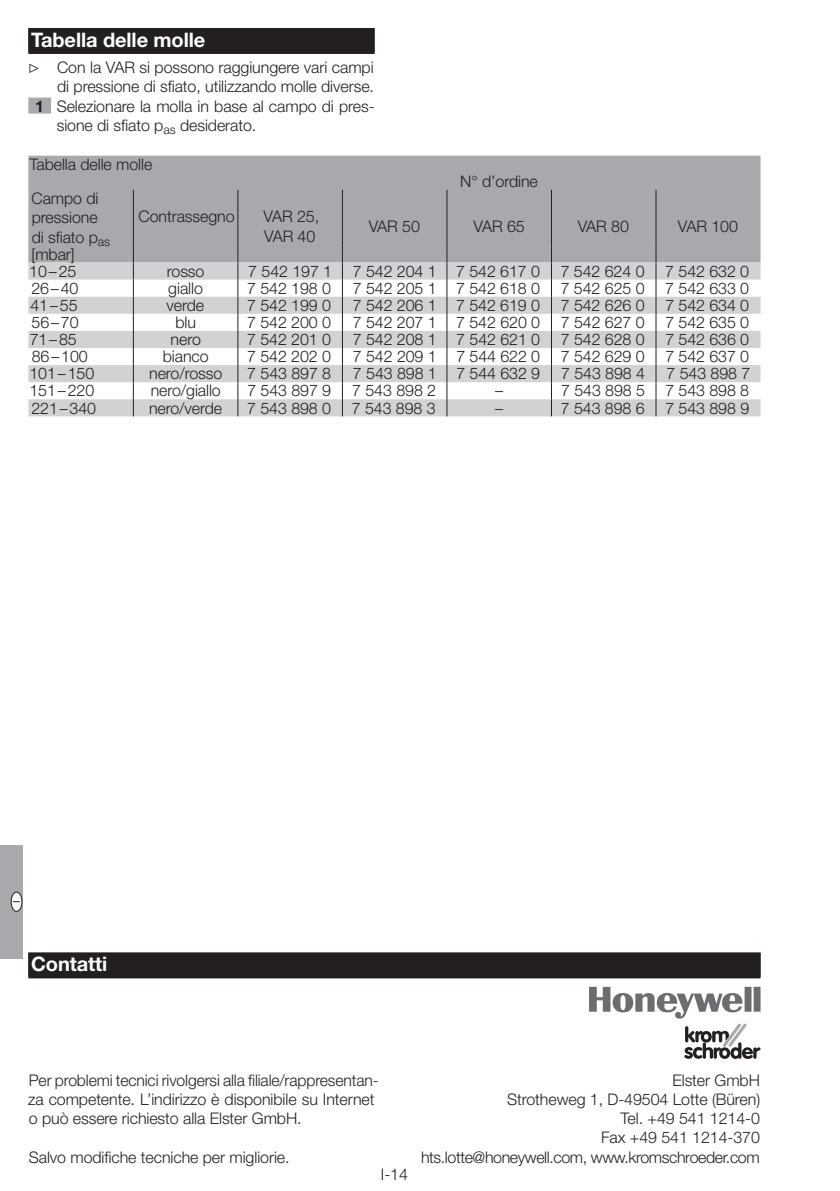
<style>
.page{position:relative;width:840px;height:1191px;background:#fff}
.page>*{position:absolute;margin:0;border:0;box-sizing:border-box;transform-origin:0 0}
.t1{font:700 20px "Helvetica Neue LT Pro";letter-spacing:-.005em;color:#fff}
.t2{font:300 16px/19.2px "Helvetica Neue LT Pro";letter-spacing:-.005em;color:#231f20}
.t3{font:700 16px "Helvetica Neue LT Pro";color:#231f20}
.t4{font:10px "Helvetica Neue LT Pro";color:#231f20}
.s1{font-family:"Lucida Sans Unicode";font-weight:400}
</style>
<div class="page">
<div style="left:0;top:845px;width:23px;height:113px;background:#a8a9ad"></div>
<div style="left:11px;top:892px;width:11px;height:19px;background:#fff;border-radius:50%"></div>
<div style="left:11px;top:891px;width:11px;height:20px;border:1px solid #231f20;border-radius:50%"></div>
<svg style="left:589px;top:986px;width:171px;height:73px"></svg>
<svg style="left:28px;top:952px;width:732px;height:26px"></svg>
<div style="left:28px;top:953px;width:732px;height:24px;background:#231f20"></div>
<div style="left:28px;top:28px;width:346px;height:26px;background:#231f20"></div>
<div style="left:28px;top:98px;width:23px;height:16px;background:#a8a9ad"></div>
<div style="left:28px;top:156px;width:732px;height:106px;background:#a8a9ad"></div>
<svg style="left:28px;top:262px;width:732px;height:154px;fill:#d1d2d4"></svg>
<hr style="left:133px;top:190px;width:1px;height:55px;background:#231f20">
<hr style="left:237px;top:190px;width:1px;height:55px;background:#231f20">
<hr style="left:342px;top:190px;width:1px;height:55px;background:#231f20">
<hr style="left:446px;top:190px;width:1px;height:55px;background:#231f20">
<hr style="left:550px;top:190px;width:1px;height:55px;background:#231f20">
<hr style="left:655px;top:190px;width:1px;height:55px;background:#231f20">
<svg style="left:133px;top:245px;width:1px;height:171px"></svg>
<svg style="left:237px;top:245px;width:1px;height:171px"></svg>
<svg style="left:342px;top:245px;width:1px;height:171px"></svg>
<svg style="left:446px;top:245px;width:1px;height:171px"></svg>
<svg style="left:550px;top:245px;width:1px;height:171px"></svg>
<svg style="left:655px;top:245px;width:1px;height:171px"></svg>
<p class="t1" style="left:31px;top:27px;width:175px">Tabella delle molle</p>
<p class="t2" style="left:28px;top:58px;width:347px;text-align:right"><span class="s1">▷</span> Con la VAR si possono raggiungere vari campi di pressione di sfiato, utilizzando molle diverse.</p>
<p class="t3" style="left:28px;top:96px;width:7px">1</p>
<p class="t2" style="left:57px;top:96px;width:319px">Selezionare la molla in base al campo di pres&shy;sione di sfiato p<sub>as</sub> desiderato.</p>
<p class="t2" style="left:29px;top:154px;width:124px">Tabella delle molle</p>
<p class="t2" style="left:460px;top:171px;width:79px">N° d’ordine</p>
<p class="t2" style="left:31px;top:188px;width:80px">Campo di pressione di sfiato p<sub>as</sub></p>
<p class="t2" style="left:29px;top:245px;width:49px;line-height:17px">[mbar]<br>10–25</p>
<p class="t2" style="left:138px;top:207px;width:98px">Contrassegno</p>
<p class="t2" style="left:263px;top:207px;width:57px">VAR 25,<br>VAR 40</p>
<p class="t2" style="left:368px;top:216px;width:53px">VAR 50</p>
<p class="t2" style="left:473px;top:216px;width:53px">VAR 65</p>
<p class="t2" style="left:577px;top:216px;width:53px">VAR 80</p>
<p class="t2" style="left:677px;top:216px;width:62px">VAR 100</p>
<p class="t2" style="left:167px;top:261px;width:39px">rosso</p>
<p class="t2" style="left:248px;top:261px;width:85px">7 542 197 1</p>
<p class="t2" style="left:352px;top:261px;width:188px">7 542 204 1 7 542 617 0</p>
<p class="t2" style="left:560px;top:261px;width:85px">7 542 624 0</p>
<p class="t2" style="left:665px;top:261px;width:85px">7 542 632 0</p>
<p class="t2" style="left:31px;top:278px;width:49px">26–40</p>
<p class="t2" style="left:168px;top:278px;width:36px">giallo</p>
<p class="t2" style="left:247px;top:278px;width:85px">7 542 198 0</p>
<p class="t2" style="left:352px;top:278px;width:188px">7 542 205 1 7 542 618 0</p>
<p class="t2" style="left:560px;top:278px;width:85px">7 542 625 0</p>
<p class="t2" style="left:665px;top:278px;width:85px">7 542 633 0</p>
<p class="t2" style="left:30px;top:295px;width:49px">41–55</p>
<p class="t2" style="left:166px;top:295px;width:39px">verde</p>
<p class="t2" style="left:247px;top:295px;width:85px">7 542 199 0</p>
<p class="t2" style="left:352px;top:295px;width:188px">7 542 206 1 7 542 619 0</p>
<p class="t2" style="left:560px;top:295px;width:85px">7 542 626 0</p>
<p class="t2" style="left:665px;top:295px;width:85px">7 542 634 0</p>
<p class="t2" style="left:32px;top:312px;width:49px">56–70</p>
<p class="t2" style="left:175px;top:312px;width:22px">blu</p>
<p class="t2" style="left:247px;top:312px;width:85px">7 542 200 0</p>
<p class="t2" style="left:353px;top:312px;width:188px">7 542 207 1 7 542 620 0</p>
<p class="t2" style="left:560px;top:312px;width:85px">7 542 627 0</p>
<p class="t2" style="left:665px;top:312px;width:85px">7 542 635 0</p>
<p class="t2" style="left:30px;top:329px;width:49px">71–85</p>
<p class="t2" style="left:170px;top:329px;width:32px">nero</p>
<p class="t2" style="left:247px;top:329px;width:85px">7 542 201 0</p>
<p class="t2" style="left:353px;top:329px;width:188px">7 542 208 1 7 542 621 0</p>
<p class="t2" style="left:560px;top:329px;width:85px">7 542 628 0</p>
<p class="t2" style="left:665px;top:329px;width:85px">7 542 636 0</p>
<p class="t2" style="left:32px;top:346px;width:57px">86–100</p>
<p class="t2" style="left:163px;top:346px;width:47px">bianco</p>
<p class="t2" style="left:247px;top:346px;width:85px">7 542 202 0</p>
<p class="t2" style="left:353px;top:346px;width:188px">7 542 209 1 7 544 622 0</p>
<p class="t2" style="left:560px;top:346px;width:85px">7 542 629 0</p>
<p class="t2" style="left:665px;top:346px;width:85px">7 542 637 0</p>
<p class="t2" style="left:29px;top:364px;width:66px">101–150</p>
<p class="t2" style="left:149px;top:364px;width:75px">nero/rosso</p>
<p class="t2" style="left:247px;top:364px;width:85px">7 543 897 8</p>
<p class="t2" style="left:353px;top:364px;width:189px">7 543 898 1 7 544 632 9</p>
<p class="t2" style="left:561px;top:364px;width:85px">7 543 898 4</p>
<p class="t2" style="left:666px;top:364px;width:85px">7 543 898 7</p>
<p class="t2" style="left:29px;top:381px;width:66px">151–220</p>
<p class="t2" style="left:151px;top:381px;width:72px">nero/giallo</p>
<p class="t2" style="left:247px;top:381px;width:85px">7 543 897 9</p>
<p class="t2" style="left:352px;top:381px;width:85px">7 543 898 2</p>
<p class="t2" style="left:495px;top:381px;width:9px">–</p>
<p class="t2" style="left:561px;top:381px;width:85px">7 543 898 5</p>
<p class="t2" style="left:665px;top:381px;width:85px">7 543 898 8</p>
<p class="t2" style="left:31px;top:398px;width:66px">221–340</p>
<p class="t2" style="left:149px;top:398px;width:75px">nero/verde</p>
<p class="t2" style="left:247px;top:398px;width:85px">7 543 898 0</p>
<p class="t2" style="left:351px;top:398px;width:85px">7 543 898 3</p>
<p class="t2" style="left:495px;top:398px;width:9px">–</p>
<p class="t2" style="left:560px;top:398px;width:85px">7 543 898 6</p>
<p class="t2" style="left:665px;top:398px;width:85px">7 543 898 9</p>
<p class="t4" style="left:11px;top:903px;width:4px;rotate:-90deg">I</p>
<p class="t1" style="left:31px;top:951px;width:77px">Contatti</p>
<p class="t2" style="left:28px;top:1070px;width:352px">Per problemi tecnici rivolgersi alla filiale/rappresentan&shy;za competente. L’indirizzo è disponibile su Internet o può essere richiesto alla Elster GmbH.</p>
<p class="t2" style="left:29px;top:1147px;width:262px">Salvo modifiche tecniche per migliorie.</p>
<p class="t2" style="left:381px;top:1164px;width:29px">I-14</p>
<p class="t2" style="left:421px;top:1070px;width:340px;text-align:right">Elster GmbH<br>Strotheweg 1, D-49504 Lotte (Büren)<br>Tel. +49 541 1214-0<br>Fax +49 541 1214-370<br>hts.lotte@honeywell.com, www.kromschroeder.com</p>
</div>
